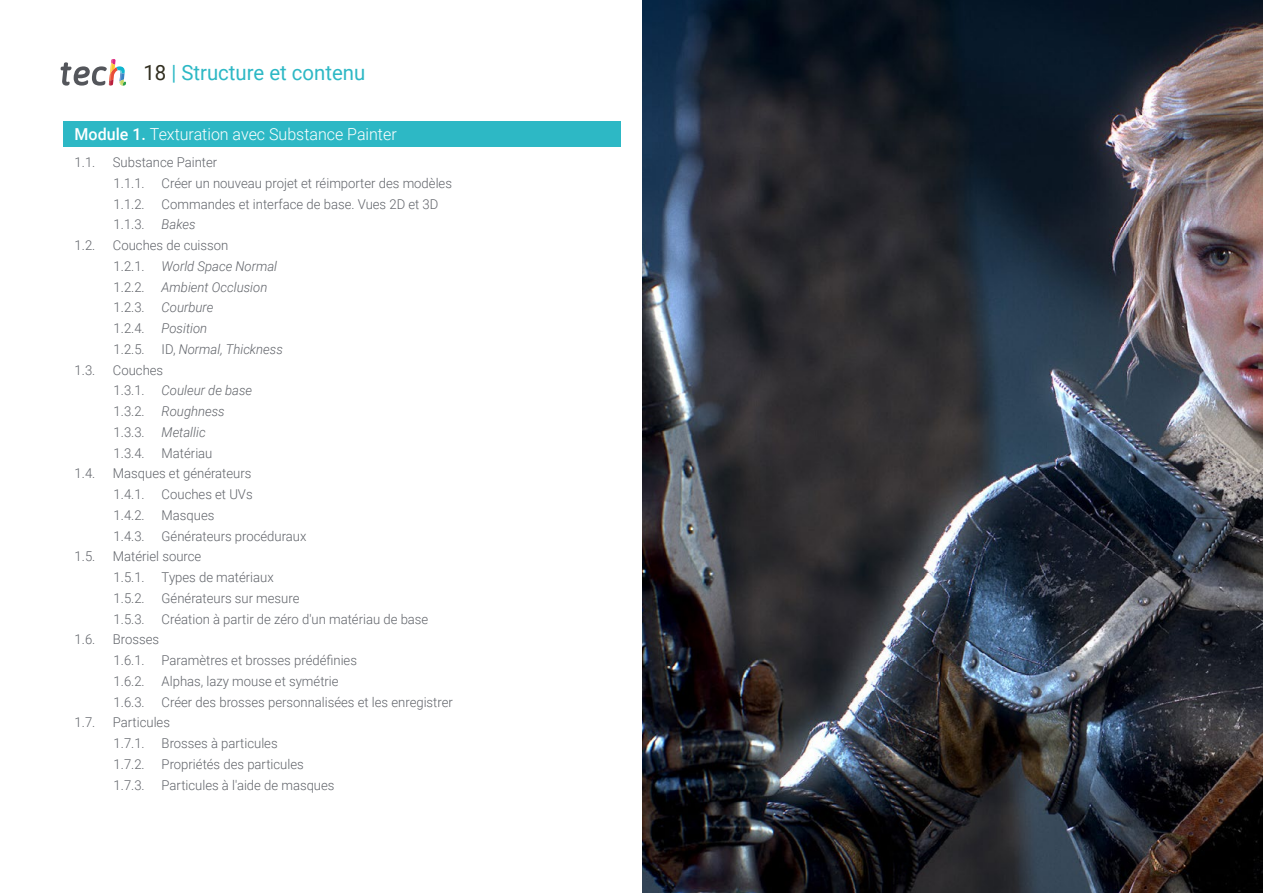
<style>
.page{position:relative;width:1263px;height:893px;background:#fff}
.page>*{position:absolute;margin:0;border:0;box-sizing:border-box;transform-origin:0 0}
.t1{font:21px "Roboto";color:#2db8c5}
.t2{font:300 16.5px "Roboto";color:#fff}
.t3{font:300 13.5px/20.7px "Roboto";color:#61646a}
.t4{font:italic 300 13.5px/20.7px "Roboto";color:#61646a}
.s1{color:#312e20}
.s2{font-weight:500}
.s3{font-style:italic}
.s4{font-style:normal}
</style>
<div class="page">
<svg style="left:61px;top:59px;width:65px;height:27px"></svg>
<div style="left:64px;top:121px;width:557px;height:25px;background:#2db8c5"></div>
<img style="left:642px;top:0;width:621px;height:893px">
<h1 class="t1" style="left:144px;top:57px;width:223px"><span class="s1">18</span> | Structure et contenu</h1>
<p class="t2" style="left:75px;top:123px;width:324px"><span class="s2">Module 1.</span> Texturation avec Substance Painter</p>
<p class="t3" style="left:75px;top:151px;width:22px">1.1.</p>
<p class="t3" style="left:113px;top:151px;width:341px">Substance Painter<br>1.1.1. Créer un nouveau projet et réimporter des modèles 1.1.2. Commandes et interface de base. Vues 2D et 3D 1.1.3. <span class="s3">Bakes</span></p>
<p class="t3" style="left:75px;top:234px;width:22px">1.2.</p>
<p class="t4" style="left:113px;top:234px;width:172px"><span class="s4">Couches de cuisson<br>1.2.1.</span> World Space Normal<br><span class="s4">1.2.2.</span> Ambient Occlusion<br><span class="s4">1.2.3.</span> Courbure<br><span class="s4">1.2.4.</span> Position<br><span class="s4">1.2.5. ID,</span> Normal, Thickness</p>
<p class="t3" style="left:75px;top:359px;width:22px">1.3.</p>
<p class="t3" style="left:113px;top:359px;width:141px">Couches<br>1.3.1. <span class="s3">Couleur de base<br></span>1.3.2. <span class="s3">Roughness<br></span>1.3.3. <span class="s3">Metallic<br></span>1.3.4. Matériau</p>
<p class="t3" style="left:75px;top:463px;width:22px">1.4.</p>
<p class="t3" style="left:113px;top:463px;width:195px">Masques et générateurs<br>1.4.1. Couches et UVs<br>1.4.2. Masques<br>1.4.3. Générateurs procéduraux</p>
<p class="t3" style="left:75px;top:546px;width:22px">1.5.</p>
<p class="t3" style="left:113px;top:546px;width:317px">Matériel source<br>1.5.1. Types de matériaux<br>1.5.2. Générateurs sur mesure<br>1.5.3. Création à partir de zéro d'un matériau de base</p>
<p class="t3" style="left:75px;top:629px;width:22px">1.6.</p>
<p class="t3" style="left:113px;top:629px;width:341px">Brosses<br>1.6.1. Paramètres et brosses prédéfinies<br>1.6.2. Alphas, lazy mouse et symétrie<br>1.6.3. Créer des brosses personnalisées et les enregistrer</p>
<p class="t3" style="left:75px;top:712px;width:22px">1.7.</p>
<p class="t3" style="left:113px;top:712px;width:223px">Particules<br>1.7.1. Brosses à particules<br>1.7.2. Propriétés des particules<br>1.7.3. Particules à l'aide de masques</p>
</div>
